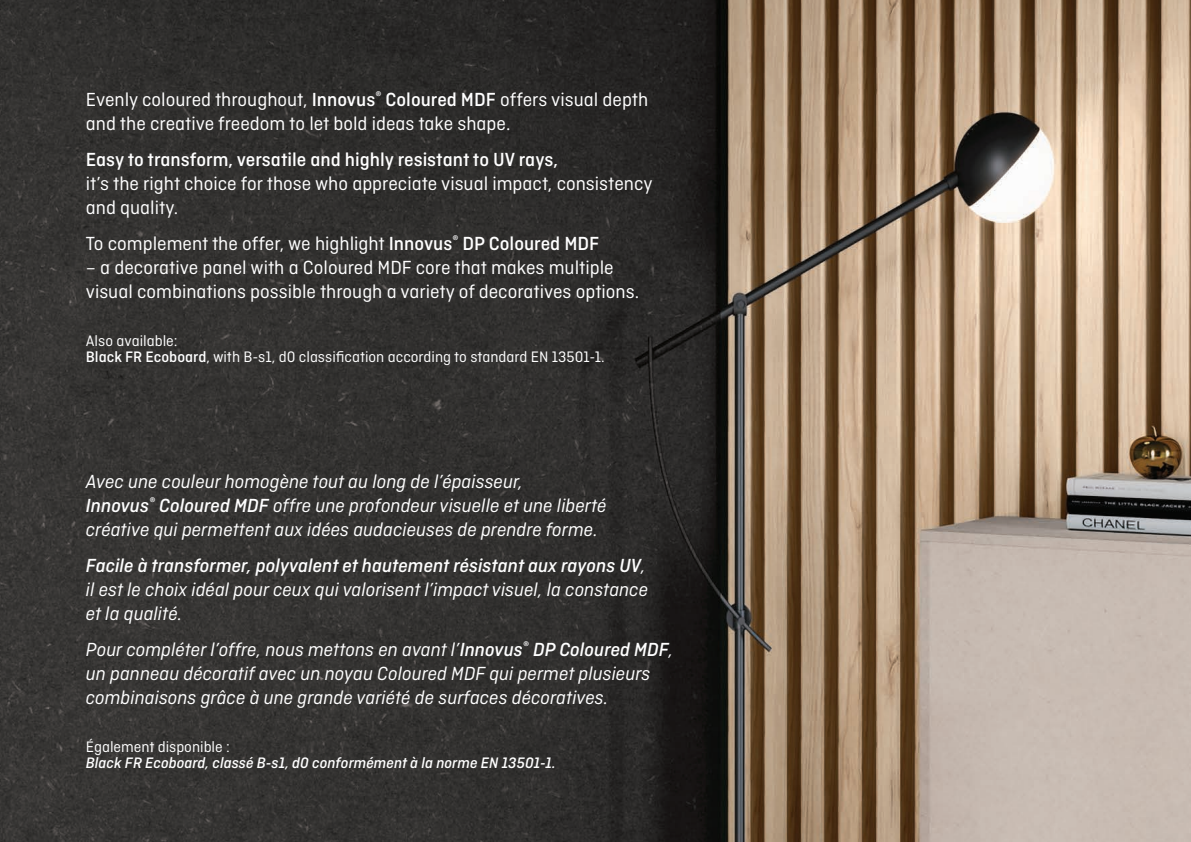
<style>
.page{position:relative;width:1191px;height:842px;background:#fff}
.page>*{position:absolute;margin:0;border:0;box-sizing:border-box;transform-origin:0 0}
.t1{font:italic 20px/24px "Ciutadella";color:#fff}
.t2{font:20px/24px "Ciutadella";color:#fff}
.t3{font:500 20px "Ciutadella";color:#fff}
.t4{font:16px/16px "Ciutadella";color:#fff}
.t5{font:italic 500 16px "Ciutadella";color:#fff}
.s1{font-weight:500}
</style>
<div class="page">
<img style="left:0;top:0;width:1191px;height:842px">
<p class="t2" style="left:86px;top:87px;width:564px">Evenly coloured throughout, <span class="s1">Innovus</span><sup>®</sup> <span class="s1">Coloured MDF</span> offers visual depth and the creative freedom to let bold ideas take shape.</p>
<p class="t3" style="left:86px;top:148px;width:474px">Easy to transform, versatile and highly resistant to UV rays,</p>
<p class="t2" style="left:86px;top:171px;width:568px">it’s the right choice for those who appreciate visual impact, consistency and quality.</p>
<p class="t2" style="left:86px;top:231px;width:515px">To complement the offer, we highlight <span class="s1">Innovus</span><sup>®</sup> <span class="s1">DP Coloured MDF</span></p>
<p class="t2" style="left:86px;top:255px;width:555px">– a decorative panel with a Coloured MDF core that makes multiple visual combinations possible through a variety of decoratives options.</p>
<p class="t4" style="left:86px;top:333px;width:520px">Also available:<br><span class="s1">Black FR Ecoboard</span>, with B-s1, d0 classification according to standard EN 13501-1.</p>
<p class="t1" style="left:86px;top:469px;width:522px">Avec une couleur homogène tout au long de l’épaisseur,<br><span class="s1">Innovus</span><sup>®</sup> <span class="s1">Coloured MDF</span> offre une profondeur visuelle et une liberté créative qui permettent aux idées audacieuses de prendre forme.</p>
<p class="t1" style="left:86px;top:553px;width:564px;text-align:justify"><span class="s1">Facile à transformer, polyvalent et hautement résistant aux rayons UV</span>, il est le choix idéal pour ceux qui valorisent l’impact visuel, la constance et la qualité.</p>
<p class="t1" style="left:86px;top:637px;width:589px">Pour compléter l’offre, nous mettons en avant l’<span class="s1">Innovus</span><sup>®</sup> <span class="s1">DP Coloured MDF</span>, un panneau décoratif avec un noyau Coloured MDF qui permet plusieurs combinaisons grâce à une grande variété de surfaces décoratives.</p>
<p class="t4" style="left:86px;top:739px;width:146px">Également disponible :</p>
<p class="t5" style="left:86px;top:754px;width:471px">Black FR Ecoboard, classé B-s1, d0 conformément à la norme EN 13501-1.</p>
</div>
